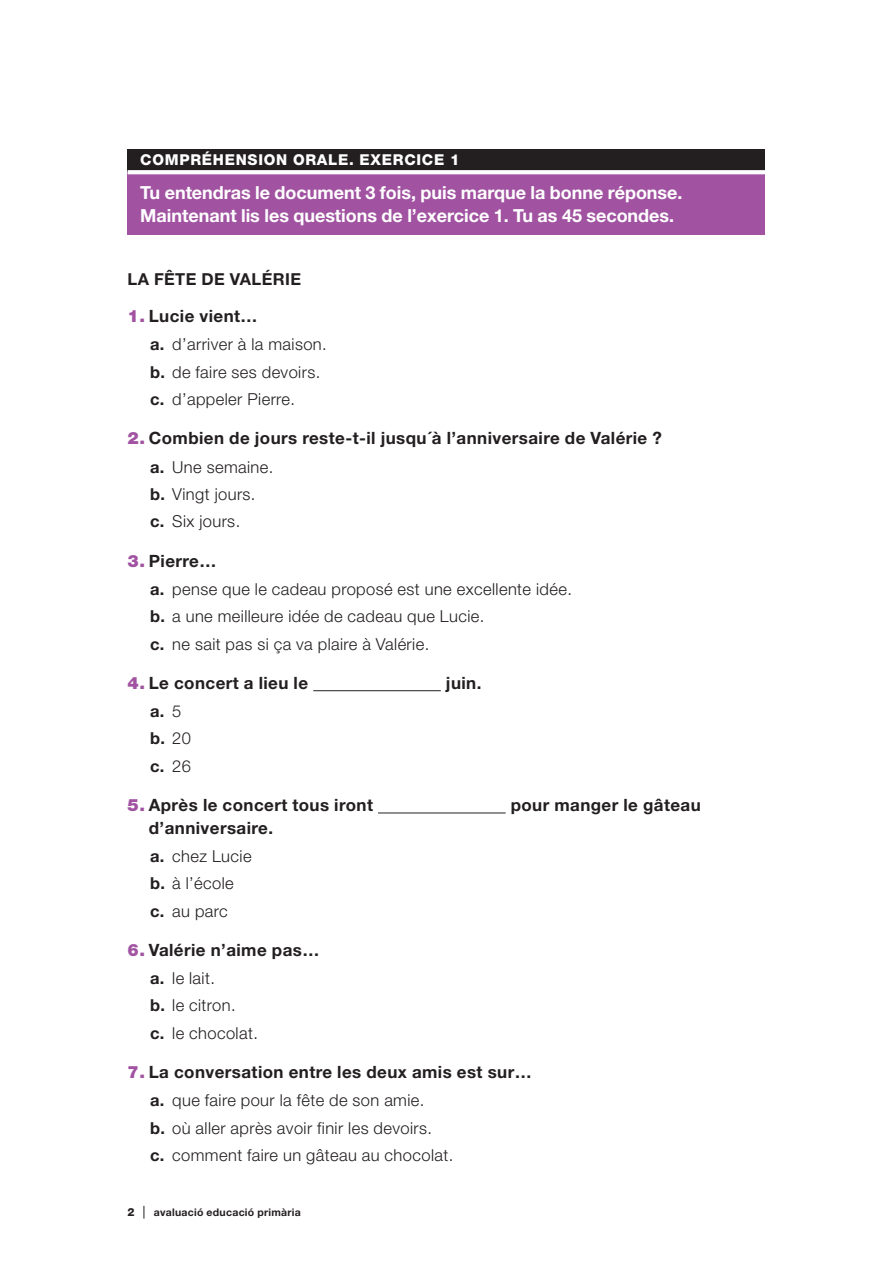
<style>
.page{position:relative;width:893px;height:1263px;background:#fff}
.page>*{position:absolute;margin:0;border:0;box-sizing:border-box;transform-origin:0 0}
.t1{font:700 18px/22.5px "Helvetica Neue";color:#fff}
.t2{font:700 16.95px "Helvetica Neue";letter-spacing:.025em;color:#231f20}
.t3{font:300 16.5px/27.3px "Helvetica Neue";letter-spacing:.025em;color:#231f20}
.t4{font:700 16.5px/27.3px "Helvetica Neue";letter-spacing:.025em;color:#231f20}
.t5{font:800 15px "Helvetica Neue";letter-spacing:.05em;color:#fff}
.t6{font:800 11.25px "Helvetica Neue";color:#231f20}
.t7{font:700 10.5px "Helvetica Neue";letter-spacing:.025em;color:#231f20}
.s1{font-weight:900;color:#a153a1}
.s2{font-weight:700}
.s3{font-weight:300}
</style>
<div class="page">
<svg style="left:144px;top:1206px;width:1px;height:12px"></svg>
<div style="left:128px;top:149px;width:637px;height:23px;background:#231f20"></div>
<div style="left:128px;top:172px;width:637px;height:62px;background:#a153a1"></div>
<svg style="left:128px;top:170px;width:637px;height:4px;background:#f8f8f8"></svg>
<hr style="left:313px;top:690px;width:128px;height:1px;background:#231f20">
<hr style="left:378px;top:813px;width:128px;height:1px;background:#231f20">
<p class="t5" style="left:140px;top:151px;width:321px">COMPRÉHENSION ORALE. EXERCICE 1</p>
<p class="t1" style="left:140px;top:181px;width:544px">Tu entendras le document 3 fois, puis marque la bonne réponse.<br>Maintenant lis les questions de l’exercice 1. Tu as 45 secondes.</p>
<p class="t4" style="left:128px;top:265px;width:175px">LA FÊTE DE VALÉRIE</p>
<p class="t2" style="left:128px;top:306px;width:131px"><span class="s1">1.</span> Lucie vient…</p>
<p class="t3" style="left:150px;top:330px;width:178px"><span class="s2">a.</span> d’arriver à la maison. <span class="s2">b.</span> de faire ses devoirs. <span class="s2">c.</span> d’appeler Pierre.</p>
<p class="t2" style="left:128px;top:428px;width:536px"><span class="s1">2.</span> Combien de jours reste-t-il jusqu´à l’anniversaire de Valérie ?</p>
<p class="t3" style="left:150px;top:453px;width:125px"><span class="s2">a.</span> Une semaine. <span class="s2">b.</span> Vingt jours. <span class="s2">c.</span> Six jours.</p>
<p class="t2" style="left:128px;top:550px;width:90px"><span class="s1">3.</span> Pierre…</p>
<p class="t3" style="left:150px;top:575px;width:423px"><span class="s2">a.</span> pense que le cadeau proposé est une excellente idée. <span class="s2">b.</span> a une meilleure idée de cadeau que Lucie.<br><span class="s2">c.</span> ne sait pas si ça va plaire à Valérie.</p>
<p class="t2" style="left:128px;top:672px;width:182px"><span class="s1">4.</span> Le concert a lieu le</p>
<p class="t2" style="left:446px;top:672px;width:37px">juin.</p>
<p class="t4" style="left:150px;top:697px;width:42px">a. <span class="s3">5 </span>b. <span class="s3">20 </span>c. <span class="s3">26</span></p>
<p class="t2" style="left:128px;top:795px;width:247px"><span class="s1">5.</span> Après le concert tous iront</p>
<p class="t2" style="left:511px;top:795px;width:192px">pour manger le gâteau</p>
<p class="t2" style="left:149px;top:817px;width:126px">d’anniversaire.</p>
<p class="t3" style="left:150px;top:842px;width:103px"><span class="s2">a.</span> chez Lucie <span class="s2">b.</span> à l’école <span class="s2">c.</span> au parc</p>
<p class="t2" style="left:128px;top:939px;width:193px"><span class="s1">6.</span> Valérie n’aime pas…</p>
<p class="t3" style="left:150px;top:964px;width:109px"><span class="s2">a.</span> le lait.<br><span class="s2">b.</span> le citron.<br><span class="s2">c.</span> le chocolat.</p>
<p class="t2" style="left:128px;top:1062px;width:406px"><span class="s1">7.</span> La conversation entre les deux amis est sur…</p>
<p class="t3" style="left:150px;top:1086px;width:305px"><span class="s2">a.</span> que faire pour la fête de son amie.<br><span class="s2">b.</span> où aller après avoir finir les devoirs.<br><span class="s2">c.</span> comment faire un gâteau au chocolat.</p>
<p class="t6" style="left:128px;top:1205px;width:9px">2</p>
<p class="t7" style="left:154px;top:1206px;width:149px">avaluació educació primària</p>
</div>
